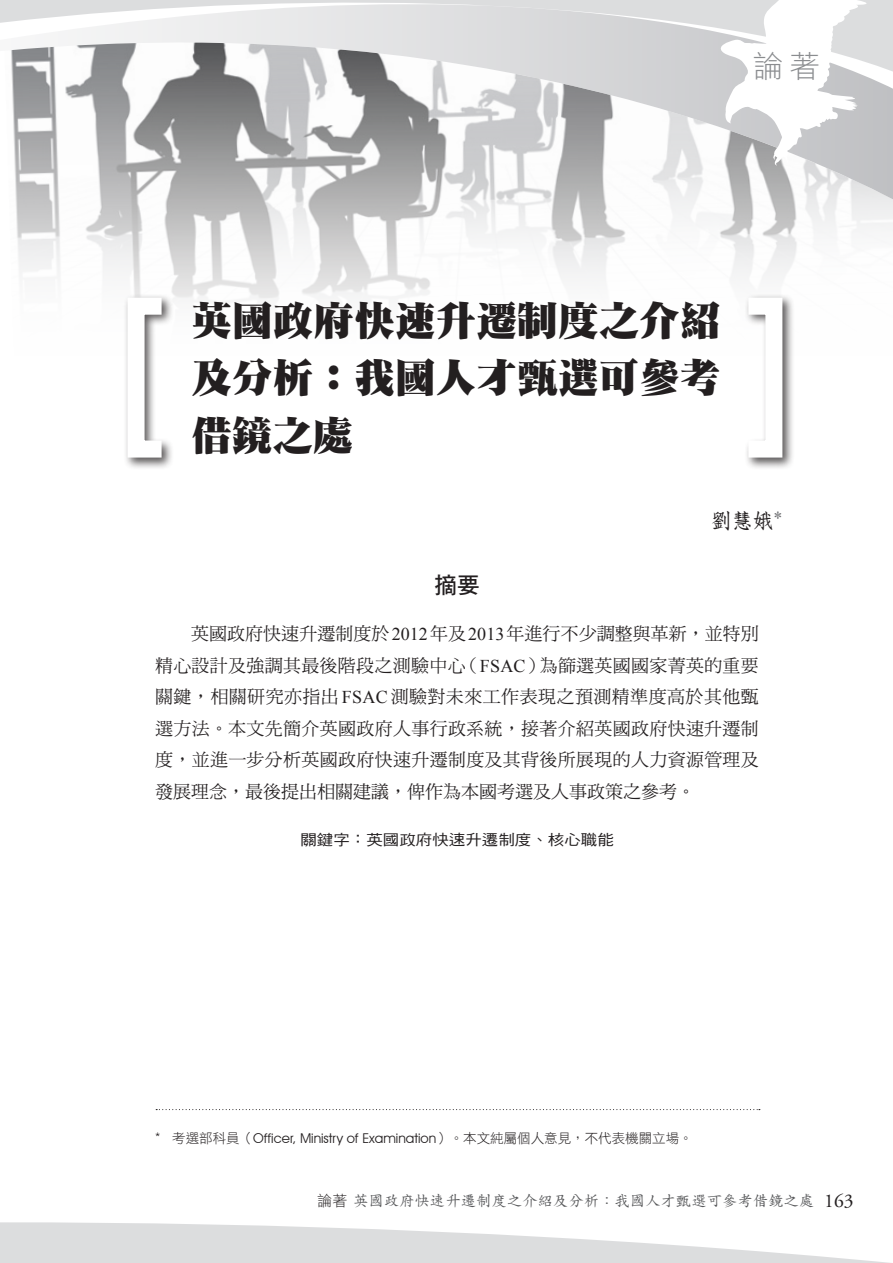
<style>
.page{position:relative;width:893px;height:1263px;background:#fff}
.page>*{position:absolute;margin:0;border:0;box-sizing:border-box;transform-origin:0 0}
.t1{font:40.5px/57.4px "DF Ming Std W14";letter-spacing:.005em;color:#231f20;text-align:justify}
.t2{font:30.6px "DF Hei Std W3";color:#8a8c8f}
.t3{font:22.5px "DF Hei Std W7";color:#231f20}
.t4{font:21px "DF Fang Song Std W6";color:#231f20}
.t5{font:18px/31.5px "DF Ming Std W5";color:#231f20;text-align:justify}
.t6{font:15px "DF Li Kai Shu Std W5";letter-spacing:.025em;color:#57585a}
.t7{font:14.85px "DF Hei Std W5";color:#231f20;scale:1.11 1}
.t8{font:13.5px "Avant Garde IT Cby BT";color:#231f20}
.s1{font-family:"Times New Roman"}
.s2{font-family:"DF Hei Std W3"}
.s3{font-family:"DF Hei Std W3";color:#231f20}
.s4{font-family:"Adobe Garamond Pro";font-size:19.5px;color:#231f20}
</style>
<div class="page">
<img style="left:16px;top:215px;width:877px;height:84px">
<hr style="left:0;top:0;width:893px;height:3px;background:#dcddde">
<svg style="left:0;top:3px;width:893px;height:212px"></svg>
<svg style="left:717px;top:0;width:153px;height:166px"></svg>
<svg style="left:0;top:1222px;width:890px;height:41px"></svg>
<svg style="left:156px;top:1109px;width:604px;height:1px"></svg>
<div style="left:744px;top:294px;width:51px;height:176px;background:#231f20;opacity:.75"></div>
<div style="left:124px;top:294px;width:50px;height:176px;background:#231f20;opacity:.75"></div>
<div style="left:128px;top:298px;width:42px;height:160px;border:17px solid #fff"></div>
<h2 class="t2" style="left:753px;top:50px;width:69px">論著</h2>
<h1 class="t1" style="left:191px;top:291px;width:531px">英國政府快速升遷制度之介紹及分析：我國人才甄選可參考借鏡之處</h1>
<p class="t4" style="left:710px;top:509px;width:74px">劉慧娥<sup>*</sup></p>
<p class="t3" style="left:435px;top:573px;width:46px">摘要</p>
<p class="t5" style="left:155px;top:618px;width:605px;text-indent:36px">英國政府快速升遷制度於<span class="s1">2012</span>年及<span class="s1">2013</span>年進行不少調整與革新，並特別精心設計及強調其最後階段之測驗中心（<span class="s1">FSAC</span>）為篩選英國國家菁英的重要關鍵，相關研究亦指出<span class="s1">FSAC</span>測驗對未來工作表現之預測精準度高於其他甄選方法。本文先簡介英國政府人事行政系統，接著介紹英國政府快速升遷制度，並進一步分析英國政府快速升遷制度及其背後所展現的人力資源管理及發展理念，最後提出相關建議，俾作為本國考選及人事政策之參考。</p>
<p class="t7" style="left:300px;top:832px;width:284px">關鍵字：英國政府快速升遷制度、核心職能</p>
<p class="t8" style="left:155px;top:1130px;width:539px"><sup>*</sup> <span class="s2">考選部科員（</span>Officer, Ministry of Examination<span class="s2">）。本文純屬個人意見，不代表機關立場。</span></p>
<p class="t6" style="left:317px;top:1192px;width:538px"><span class="s3">論著</span>英國政府快速升遷制度之介紹及分析：我國人才甄選可參考借鏡之處 <span class="s4">163</span></p>
</div>
